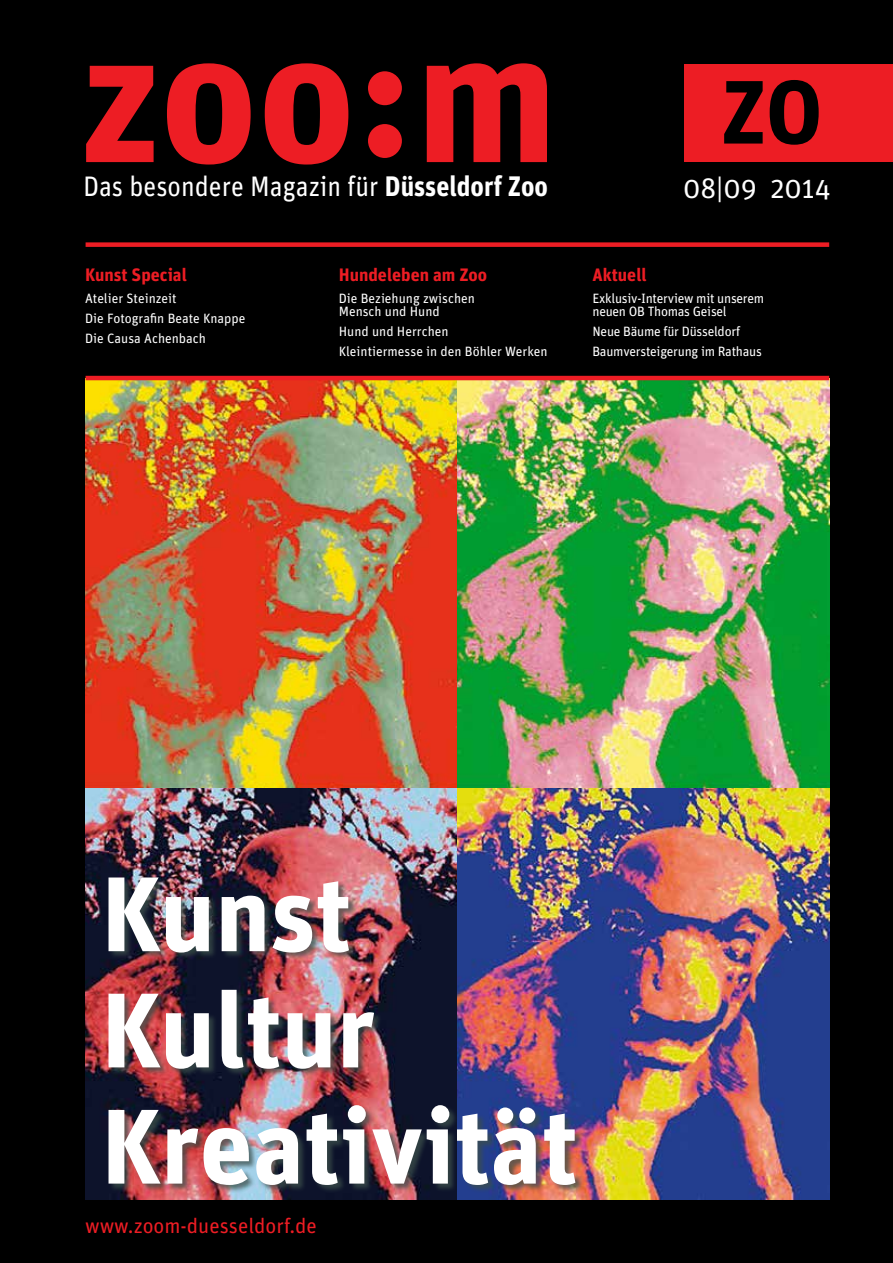
<style>
.page{position:relative;width:893px;height:1263px;background:#000}
.page>*{position:absolute;margin:0;border:0;box-sizing:border-box;transform-origin:0 0}
.t1{font:700 106.05px/116.2px "Unit";letter-spacing:-.005em;color:#fff}
.t2{font:700 89.85px "Unit";color:#000}
.t3{font:28.2px "Unit";color:#fff;scale:.92 1}
.t4{font:28.2px "Unit";color:#fff}
.t5{font:21px "Unit";color:#ed1d24}
.t6{font:700 18px "Unit";color:#ed1d24}
.t7{font:13.5px/19.8px "Unit";color:#fff}
.t8{font:13.5px/13.5px "Unit";letter-spacing:-.02em;color:#fff}
.s1{font-weight:700}
</style>
<div class="page">
<img style="left:86px;top:380px;width:371px;height:409px">
<img style="left:86px;top:789px;width:371px;height:410px">
<img style="left:457px;top:380px;width:372px;height:409px">
<img style="left:457px;top:789px;width:372px;height:410px">
<svg style="left:427px;top:63px;width:120px;height:99px;background:#a71419"></svg>
<div style="left:368px;top:124px;width:34px;height:34px;background:#ed1d24;border-radius:50%"></div>
<div style="left:368px;top:71px;width:34px;height:34px;background:#ed1d24;border-radius:50%"></div>
<svg style="left:265px;top:63px;width:83px;height:102px;background:#9d1317"></svg>
<svg style="left:167px;top:63px;width:84px;height:102px;background:#9b1317"></svg>
<svg style="left:86px;top:66px;width:68px;height:96px;background:#9c1317"></svg>
<hr style="left:86px;top:376px;width:743px;height:4px;background:#ed1d24">
<div style="left:86px;top:242px;width:743px;height:5px;background:#ed1d24"></div>
<div style="left:685px;top:65px;width:208px;height:97px;background:#ed1d24"></div>
<div style="left:109px;top:878px;width:475px;height:315px;background:#3b4e4a;opacity:.75"></div>
<h3 class="t3" style="left:83px;top:170px;width:507px">Das besondere Magazin für <span class="s1">Düsseldorf Zoo</span></h3>
<h2 class="t2" style="left:721px;top:57px;width:104px">ZO</h2>
<h3 class="t4" style="left:683px;top:172px;width:149px">08|09 2014</h3>
<h3 class="t6" style="left:85px;top:263px;width:103px">Kunst Special</h3>
<h3 class="t6" style="left:339px;top:263px;width:150px">Hundeleben am Zoo</h3>
<h3 class="t6" style="left:592px;top:263px;width:56px">Aktuell</h3>
<p class="t7" style="left:85px;top:288px;width:162px">Atelier Steinzeit<br>Die Fotografin Beate Knappe<br>Die Causa Achenbach</p>
<p class="t7" style="left:339px;top:291px;width:138px;line-height:13.5px">Die Beziehung zwischen<br>Mensch und Hund</p>
<p class="t8" style="left:592px;top:291px;width:173px">Exklusiv-Interview mit unserem neuen OB Thomas Geisel</p>
<p class="t8" style="left:592px;top:321px;width:171px;line-height:19.8px">Neue Bäume für Düsseldorf<br>Baumversteigerung im Rathaus</p>
<p class="t7" style="left:339px;top:321px;width:210px">Hund und Herrchen<br>Kleintiermesse in den Böhler Werken</p>
<h1 class="t1" style="left:101px;top:854px;width:478px">Kunst<br>Kultur<br>Kreativität</h1>
<h3 class="t5" style="left:85px;top:1213px;width:233px">www.zoom-duesseldorf.de</h3>
</div>
